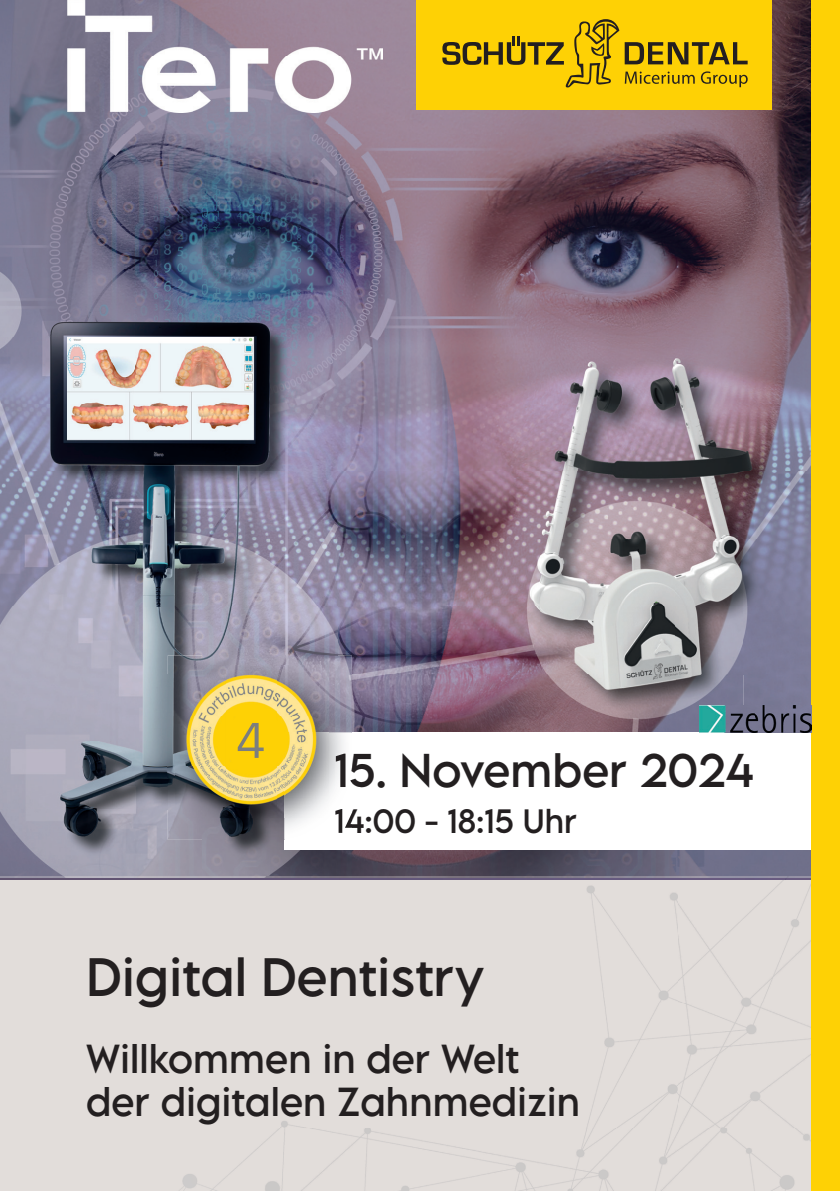
<style>
.page{position:relative;width:840px;height:1191px;background:#fff}
.page>*{position:absolute;margin:0;border:0;box-sizing:border-box;transform-origin:0 0}
.t1{font:50px "IBM Plex Sans";color:#7b7e7f}
.t2{font:48px "LEMONMILK Pro FTR";color:#231f20}
.t3{font:42px "LEMONMILK Pro FTR";color:#231f20}
.t4{font:36px/43.2px "LEMONMILK Pro FTR";color:#231f20}
.t5{font:30px "LEMONMILK Pro FTR";color:#231f20}
</style>
<div class="page">
<img style="left:0;top:0;width:67px;height:876px">
<img style="left:382px;top:0;width:428px;height:67px">
<img style="left:67px;top:112px;width:270px;height:23px">
<img style="left:337px;top:67px;width:473px;height:68px">
<img style="left:67px;top:135px;width:743px;height:472px">
<img style="left:67px;top:607px;width:135px;height:67px">
<img style="left:202px;top:607px;width:135px;height:48px">
<img style="left:337px;top:607px;width:473px;height:67px">
<img style="left:67px;top:674px;width:101px;height:135px">
<img style="left:351px;top:674px;width:459px;height:58px">
<img style="left:67px;top:809px;width:135px;height:67px">
<img style="left:202px;top:839px;width:135px;height:37px">
<img style="left:337px;top:850px;width:473px;height:26px">
<div style="left:416px;top:0;width:355px;height:110px;background:#fed105"></div>
<svg style="left:442px;top:19px;width:305px;height:68px"></svg>
<div style="left:0;top:879px;width:148px;height:312px;background:#e2ddda"></div>
<img style="left:0;top:876px;width:148px;height:3px">
<div style="left:148px;top:876px;width:662px;height:315px;background:#e2ddda"></div>
<div style="left:284px;top:732px;width:529px;height:117px;background:#fff"></div>
<div style="left:810px;top:0;width:29px;height:1191px;background:#fed105"></div>
<img style="left:168px;top:655px;width:61px;height:62px">
<img style="left:229px;top:655px;width:61px;height:10px">
<img style="left:290px;top:655px;width:61px;height:62px">
<img style="left:168px;top:717px;width:7px;height:61px">
<img style="left:329px;top:717px;width:22px;height:15px">
<img style="left:168px;top:778px;width:61px;height:61px">
<img style="left:229px;top:817px;width:55px;height:22px">
<img style="left:284px;top:732px;width:67px;height:107px">
<img style="left:335px;top:753px;width:16px;height:35px">
<img style="left:335px;top:808px;width:16px;height:25px">
<img style="left:175px;top:665px;width:154px;height:101px">
<img style="left:175px;top:766px;width:109px;height:51px">
<img style="left:284px;top:732px;width:45px;height:85px">
<div style="left:225px;top:708px;width:59px;height:67px;background:#fed105;border-radius:50%"></div>
<img style="left:67px;top:0;width:315px;height:112px">
<img style="left:699px;top:705px;width:111px;height:27px">
<h1 class="t1" style="left:236px;top:702px;width:32px">4</h1>
<p class="t3" style="left:334px;top:743px;width:421px">15. November 2024</p>
<p class="t5" style="left:334px;top:801px;width:244px">14:00 - 18:15 Uhr</p>
<h2 class="t2" style="left:86px;top:946px;width:400px">Digital Dentistry</h2>
<p class="t4" style="left:86px;top:1037px;width:495px">Willkommen in der Welt der digitalen Zahnmedizin</p>
</div>
